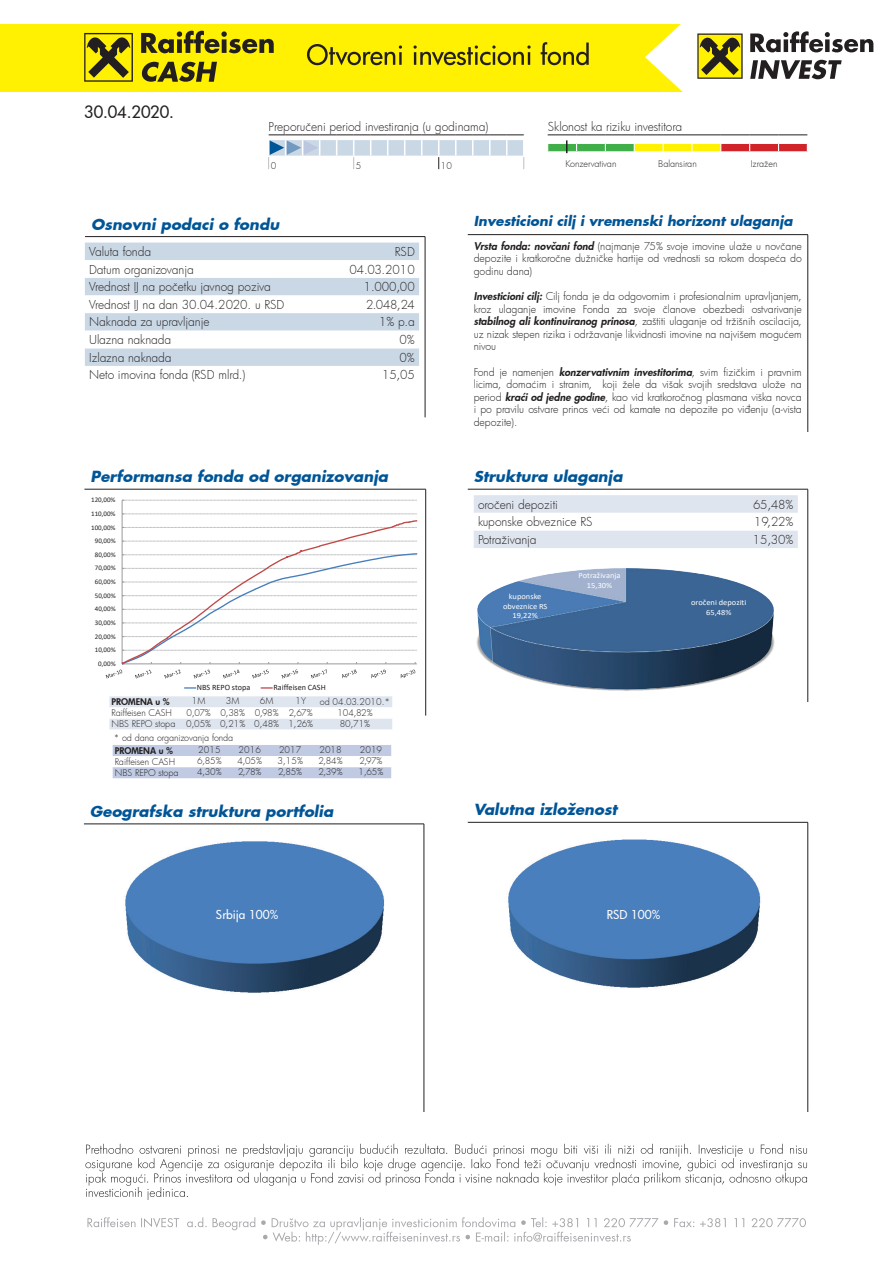
<style>
.page{position:relative;width:893px;height:1263px;background:#fff}
.page>*{position:absolute;margin:0;border:0;box-sizing:border-box;transform-origin:0 0}
.t1{font:500 16.5px "Futura";color:#231f20}
.t2{font:italic 700 15px "Futura CE";color:#005597}
.t3{font:italic 700 13.5px "Futura CE";color:#005597}
.t4{font:300 12px "Futura";letter-spacing:-.005em;color:#231f20}
.t5{font:500 12px "Futura";color:#fff}
.t6{font:300 10.5px/12.6px "Futura";color:#231f20;text-align:justify}
.t7{font:300 9px "Futura";color:#231f20}
.t8{font:800 9px "Futura";letter-spacing:-.005em;color:#231f20}
.t9{font:8.1px "Calibri";color:#231f20}
.t10{font:7.95px/9.8px "Calibri";color:#fff;text-align:center;scale:1.06 1}
.t11{font:7.05px "Calibri";letter-spacing:.005em;color:#231f20}
.t12{font:6.9px "Calibri";letter-spacing:.005em;color:#231f20}
.s1{font-family:"Futura CE";font-weight:800;font-style:italic}
</style>
<div class="page">
<hr style="left:85px;top:236px;width:340px;height:1px;background:#231f20">
<hr style="left:425px;top:237px;width:1px;height:180px;background:#231f20">
<svg style="left:85px;top:243px;width:334px;height:123px"></svg>
<hr style="left:468px;top:234px;width:340px;height:1px;background:#231f20">
<hr style="left:807px;top:235px;width:1px;height:197px;background:#231f20">
<hr style="left:84px;top:489px;width:342px;height:1px;background:#231f20">
<hr style="left:425px;top:489px;width:1px;height:227px;background:#231f20">
<hr style="left:122px;top:500px;width:1px;height:164px;background:#989a9d">
<svg style="left:122px;top:500px;width:295px;height:1px"></svg>
<svg style="left:122px;top:511px;width:295px;height:41px"></svg>
<svg style="left:106px;top:552px;width:311px;height:126px"></svg>
<svg style="left:185px;top:687px;width:11px;height:2px"></svg>
<svg style="left:261px;top:687px;width:11px;height:2px"></svg>
<hr style="left:468px;top:822px;width:340px;height:1px;background:#231f20">
<hr style="left:807px;top:822px;width:1px;height:290px;background:#231f20">
<img style="left:508px;top:839px;width:253px;height:149px">
<hr style="left:84px;top:824px;width:340px;height:1px;background:#231f20">
<hr style="left:424px;top:824px;width:1px;height:288px;background:#231f20">
<img style="left:125px;top:841px;width:259px;height:152px">
<hr style="left:468px;top:489px;width:340px;height:1px;background:#231f20">
<hr style="left:807px;top:489px;width:1px;height:213px;background:#231f20">
<svg style="left:474px;top:495px;width:324px;height:53px"></svg>
<img style="left:476px;top:568px;width:299px;height:123px">
<svg style="left:85px;top:1144px;width:722px;height:56px"></svg>
<svg style="left:109px;top:696px;width:283px;height:82px"></svg>
<div style="left:0;top:24px;width:893px;height:67px;background:#fff101"></div>
<svg style="left:645px;top:24px;width:248px;height:252px"></svg>
<svg style="left:697px;top:33px;width:46px;height:46px"></svg>
<div style="left:699px;top:35px;width:42px;height:43px;background:#fff101"></div>
<svg style="left:700px;top:37px;width:40px;height:38px"></svg>
<svg style="left:750px;top:31px;width:123px;height:21px;background:#999798"></svg>
<svg style="left:750px;top:60px;width:92px;height:19px;background:#888686"></svg>
<svg style="left:87px;top:1217px;width:719px;height:28px"></svg>
<svg style="left:307px;top:42px;width:282px;height:23px"></svg>
<svg style="left:268px;top:135px;width:256px;height:34px"></svg>
<svg style="left:547px;top:135px;width:261px;height:18px"></svg>
<div style="left:84px;top:33px;width:49px;height:49px;background:#706915"></div>
<div style="left:85px;top:34px;width:47px;height:46px;background:#fff101"></div>
<svg style="left:87px;top:37px;width:43px;height:41px"></svg>
<svg style="left:141px;top:31px;width:133px;height:22px"></svg>
<svg style="left:142px;top:62px;width:75px;height:20px"></svg>
<h1 class="t1" style="left:84px;top:101px;width:91px">30.04.2020.</h1>
<p class="t4" style="left:269px;top:118px;width:221px">Preporučeni period investiranja (u godinama)</p>
<p class="t7" style="left:271px;top:160px;width:7px">0</p>
<p class="t7" style="left:356px;top:160px;width:7px">5</p>
<p class="t7" style="left:441px;top:160px;width:13px">10</p>
<p class="t4" style="left:548px;top:118px;width:136px">Sklonost ka riziku investitora</p>
<p class="t7" style="left:565px;top:158px;width:52px">Konzervativan</p>
<p class="t7" style="left:658px;top:158px;width:40px">Balansiran</p>
<p class="t7" style="left:751px;top:158px;width:28px">Izražen</p>
<h2 class="t2" style="left:91px;top:213px;width:190px">Osnovni podaci o fondu</h2>
<p class="t4" style="left:89px;top:243px;width:63px">Valuta fonda</p>
<p class="t4" style="left:395px;top:243px;width:21px">RSD</p>
<p class="t4" style="left:89px;top:261px;width:106px">Datum organizovanja</p>
<p class="t4" style="left:349px;top:261px;width:67px">04.03.2010</p>
<p class="t4" style="left:89px;top:279px;width:183px">Vrednost IJ na početku javnog poziva</p>
<p class="t4" style="left:364px;top:279px;width:53px">1.000,00</p>
<p class="t4" style="left:89px;top:296px;width:197px">Vrednost IJ na dan 30.04.2020. u RSD</p>
<p class="t4" style="left:366px;top:296px;width:50px">2.048,24</p>
<p class="t4" style="left:89px;top:314px;width:122px">Naknada za upravljanje</p>
<p class="t4" style="left:379px;top:314px;width:37px">1% p.a</p>
<p class="t4" style="left:89px;top:332px;width:84px">Ulazna naknada</p>
<p class="t4" style="left:399px;top:332px;width:17px">0%</p>
<p class="t4" style="left:89px;top:349px;width:84px">Izlazna naknada</p>
<p class="t4" style="left:399px;top:349px;width:17px">0%</p>
<p class="t4" style="left:89px;top:367px;width:158px">Neto imovina fonda (RSD mlrd.)</p>
<p class="t4" style="left:382px;top:367px;width:34px">15,05</p>
<h2 class="t2" style="left:90px;top:465px;width:299px">Performansa fonda od organizovanja</h2>
<p class="t11" style="left:91px;top:495px;width:26px">120,00%</p>
<p class="t11" style="left:91px;top:509px;width:26px">110,00%</p>
<p class="t12" style="left:91px;top:522px;width:26px">100,00%</p>
<p class="t12" style="left:95px;top:536px;width:22px">90,00%</p>
<p class="t12" style="left:95px;top:550px;width:22px">80,00%</p>
<p class="t12" style="left:95px;top:563px;width:22px">70,00%</p>
<p class="t12" style="left:95px;top:577px;width:22px">60,00%</p>
<p class="t11" style="left:95px;top:590px;width:22px">50,00%</p>
<p class="t11" style="left:95px;top:604px;width:22px">40,00%</p>
<p class="t11" style="left:95px;top:618px;width:22px">30,00%</p>
<p class="t11" style="left:95px;top:631px;width:22px">20,00%</p>
<p class="t11" style="left:95px;top:645px;width:22px">10,00%</p>
<p class="t11" style="left:98px;top:659px;width:19px">0,00%</p>
<p class="t9" style="left:197px;top:682px;width:55px">NBS REPO stopa</p>
<p class="t9" style="left:273px;top:682px;width:54px">Raiffeisen CASH</p>
<p class="t8" style="left:112px;top:696px;width:60px">PROMENA u %</p>
<p class="t7" style="left:192px;top:695px;width:15px">1M</p>
<p class="t7" style="left:226px;top:695px;width:15px">3M</p>
<p class="t7" style="left:260px;top:695px;width:15px">6M</p>
<p class="t7" style="left:295px;top:695px;width:12px">1Y</p>
<p class="t7" style="left:320px;top:696px;width:72px">od 04.03.2010.*</p>
<p class="t7" style="left:112px;top:707px;width:62px">Raiffeisen CASH</p>
<p class="t7" style="left:187px;top:707px;width:128px">0,07% 0,38% 0,98% 2,67%</p>
<p class="t7" style="left:337px;top:707px;width:37px">104,82%</p>
<p class="t7" style="left:112px;top:718px;width:203px">NBS REPO stopa 0,05% 0,21% 0,48% 1,26%</p>
<p class="t7" style="left:340px;top:718px;width:32px">80,71%</p>
<p class="t7" style="left:114px;top:731px;width:121px">* od dana organizovanja fonda</p>
<p class="t8" style="left:115px;top:744px;width:60px">PROMENA u %</p>
<p class="t7" style="left:198px;top:744px;width:24px">2015</p>
<p class="t7" style="left:239px;top:744px;width:24px">2016</p>
<p class="t7" style="left:279px;top:744px;width:24px">2017</p>
<p class="t7" style="left:319px;top:744px;width:24px">2018</p>
<p class="t7" style="left:360px;top:744px;width:24px">2019</p>
<p class="t7" style="left:115px;top:756px;width:62px">Raiffeisen CASH</p>
<p class="t7" style="left:197px;top:755px;width:26px">6,85%</p>
<p class="t7" style="left:238px;top:755px;width:26px">4,05%</p>
<p class="t7" style="left:277px;top:755px;width:27px">3,15%</p>
<p class="t7" style="left:318px;top:755px;width:26px">2,84%</p>
<p class="t7" style="left:359px;top:755px;width:25px">2,97%</p>
<p class="t7" style="left:115px;top:767px;width:65px">NBS REPO stopa</p>
<p class="t7" style="left:197px;top:766px;width:26px">4,30%</p>
<p class="t7" style="left:238px;top:766px;width:25px">2,78%</p>
<p class="t7" style="left:278px;top:766px;width:26px">2,85%</p>
<p class="t7" style="left:319px;top:766px;width:26px">2,39%</p>
<p class="t7" style="left:359px;top:766px;width:26px">1,65%</p>
<p class="t3" style="left:474px;top:211px;width:320px">Investicioni cilj i vremenski horizont ulaganja</p>
<p class="t6" style="left:474px;top:239px;width:330px"><span class="s1">Vrsta fonda: novčani fond</span> (najmanje 75% svoje imovine ulaže u novčane depozite i kratkoročne dužničke hartije od vrednosti sa rokom dospeća do godinu dana)</p>
<p class="t6" style="left:474px;top:290px;width:330px"><span class="s1">Investicioni cilj:</span> Cilj fonda je da odgovornim i profesionalnim upravljanjem, kroz ulaganje imovine Fonda za svoje članove obezbedi ostvarivanje <span class="s1">stabilnog ali kontinuiranog prinosa</span>, zaštiti ulaganje od tržišnih oscilacija, uz nizak stepen rizika i održavanje likvidnosti imovine na najvišem mogućem nivou</p>
<p class="t6" style="left:474px;top:365px;width:330px">Fond je namenjen <span class="s1">konzervativnim investitorima</span>, svim fizičkim i pravnim licima, domaćim i stranim, koji žele da višak svojih sredstava ulože na period <span class="s1">kraći od jedne godine</span>, kao vid kratkoročnog plasmana viška novca i po pravilu ostvare prinos veći od kamate na depozite po viđenju (a-vista depozite).</p>
<h2 class="t2" style="left:474px;top:465px;width:150px">Struktura ulaganja</h2>
<p class="t4" style="left:478px;top:496px;width:82px">oročeni depoziti</p>
<p class="t4" style="left:753px;top:496px;width:42px">65,48%</p>
<p class="t4" style="left:478px;top:514px;width:116px">kuponske obveznice RS</p>
<p class="t4" style="left:754px;top:514px;width:41px">19,22%</p>
<p class="t4" style="left:478px;top:531px;width:60px">Potraživanja</p>
<p class="t4" style="left:753px;top:531px;width:42px">15,30%</p>
<p class="t10" style="left:503px;top:591px;width:43px">kuponske obveznice RS<br>19,22%</p>
<p class="t10" style="left:579px;top:570px;width:41px">Potraživanja<br>15,30%</p>
<p class="t10" style="left:691px;top:598px;width:54px">oročeni depoziti<br>65,48%</p>
<h2 class="t2" style="left:90px;top:800px;width:245px">Geografska struktura portfolia</h2>
<h2 class="t2" style="left:474px;top:798px;width:145px">Valutna izloženost</h2>
<p class="t5" style="left:216px;top:906px;width:64px">Srbija 100%</p>
<p class="t5" style="left:607px;top:906px;width:55px">RSD 100%</p>
</div>
